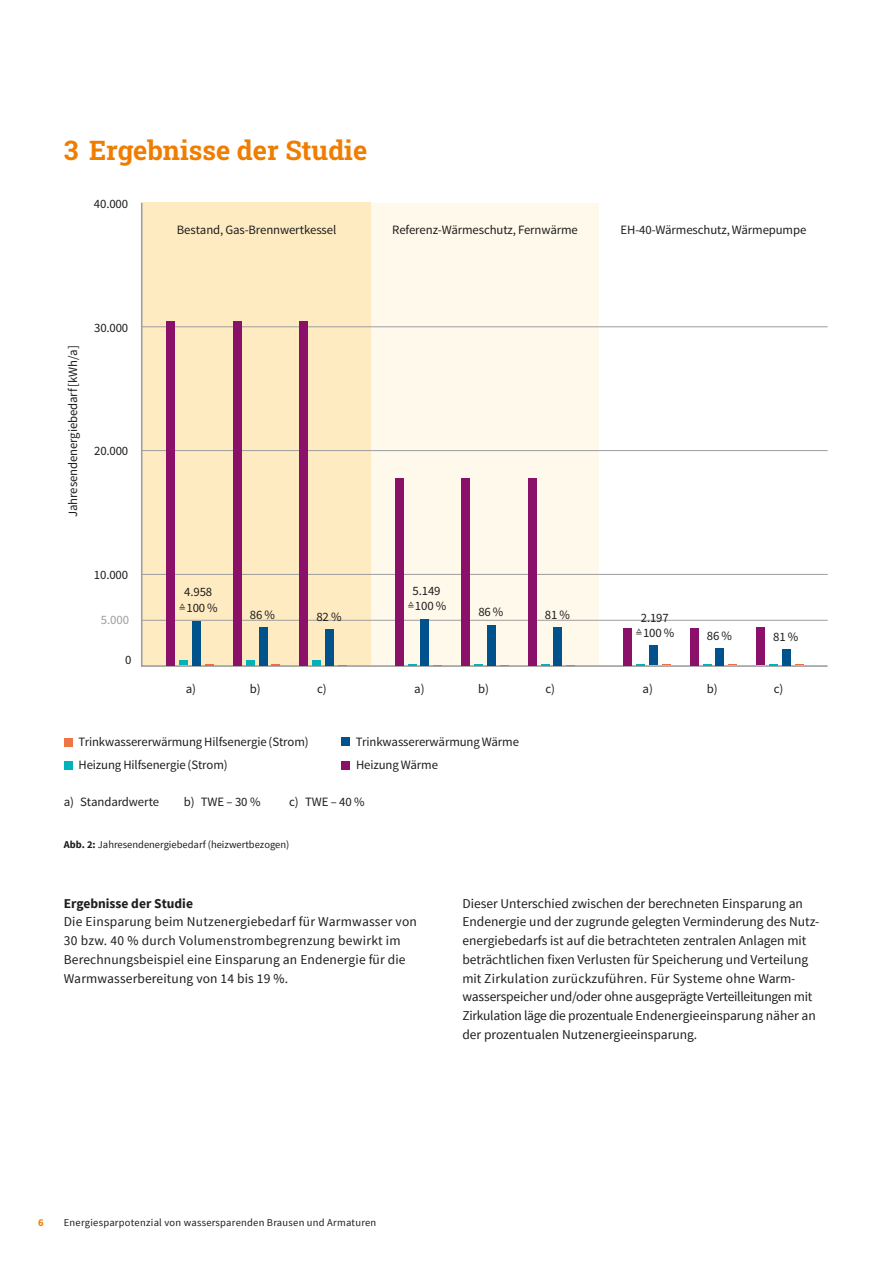
<style>
.page{position:relative;width:893px;height:1263px;background:#fff}
.page>*{position:absolute;margin:0;border:0;box-sizing:border-box;transform-origin:0 0}
.t1{font:700 27px "Roboto Slab";color:#ef7d00}
.t2{font:13.5px/18.8px "Source Sans Pro";color:#1d1d1b}
.t3{font:700 13.5px "Source Sans Pro";color:#1d1d1b}
.t4{font:12.75px/15.3px "Source Sans Pro";letter-spacing:-.01em;color:#1d1d1b;text-align:center}
.t5{font:12.75px "Source Sans Pro";color:#9d9d9d}
.t6{font:10.5px "Source Sans Pro";letter-spacing:.015em;color:#1d1d1b}
.t7{font:700 10.5px "Source Sans Pro";color:#ef7d00}
.s1{font-weight:700}
</style>
<div class="page">
<div style="left:64px;top:738px;width:8px;height:8px;background:#ee7545"></div>
<div style="left:64px;top:761px;width:8px;height:8px;background:#00b2bc"></div>
<div style="left:341px;top:738px;width:9px;height:8px;background:#00528d"></div>
<div style="left:341px;top:761px;width:9px;height:8px;background:#8a106a"></div>
<svg style="left:141px;top:202px;width:687px;height:465px"></svg>
<div style="left:395px;top:478px;width:9px;height:187px;background:#8a106a"></div>
<div style="left:421px;top:619px;width:8px;height:46px;background:#00528d"></div>
<div style="left:487px;top:625px;width:9px;height:40px;background:#00528d"></div>
<div style="left:462px;top:478px;width:8px;height:187px;background:#8a106a"></div>
<div style="left:554px;top:627px;width:8px;height:38px;background:#00528d"></div>
<div style="left:528px;top:478px;width:9px;height:187px;background:#8a106a"></div>
<div style="left:624px;top:628px;width:8px;height:37px;background:#8a106a"></div>
<div style="left:649px;top:645px;width:9px;height:20px;background:#00528d"></div>
<div style="left:716px;top:648px;width:8px;height:17px;background:#00528d"></div>
<div style="left:690px;top:628px;width:9px;height:37px;background:#8a106a"></div>
<svg style="left:703px;top:664px;width:8px;height:2px"></svg>
<div style="left:782px;top:649px;width:8px;height:16px;background:#00528d"></div>
<div style="left:756px;top:627px;width:9px;height:38px;background:#8a106a"></div>
<svg style="left:769px;top:664px;width:9px;height:2px"></svg>
<div style="left:246px;top:660px;width:9px;height:5px;background:#00b2bc"></div>
<div style="left:259px;top:627px;width:8px;height:38px;background:#00528d"></div>
<div style="left:233px;top:321px;width:9px;height:344px;background:#8a106a"></div>
<div style="left:312px;top:660px;width:9px;height:5px;background:#00b2bc"></div>
<div style="left:325px;top:629px;width:9px;height:36px;background:#00528d"></div>
<div style="left:300px;top:321px;width:8px;height:344px;background:#8a106a"></div>
<div style="left:179px;top:660px;width:9px;height:5px;background:#00b2bc"></div>
<div style="left:192px;top:621px;width:9px;height:44px;background:#00528d"></div>
<div style="left:167px;top:321px;width:8px;height:344px;background:#8a106a"></div>
<h1 class="t1" style="left:64px;top:132px;width:305px">3 Ergebnisse der Studie</h1>
<p class="t4" style="left:94px;top:196px;width:36px">40.000</p>
<p class="t4" style="left:66px;top:517px;width:173px;rotate:-90deg">Jahresendenergiebedarf [kWh/a]</p>
<p class="t4" style="left:94px;top:320px;width:36px">30.000</p>
<p class="t4" style="left:94px;top:444px;width:36px">20.000</p>
<p class="t4" style="left:94px;top:567px;width:36px">10.000</p>
<p class="t5" style="left:101px;top:612px;width:30px">5.000</p>
<p class="t4" style="left:125px;top:652px;width:8px">0</p>
<p class="t4" style="left:177px;top:222px;width:161px">Bestand, Gas-Brennwertkessel</p>
<p class="t4" style="left:392px;top:222px;width:187px">Referenz-Wärmeschutz, Fernwärme</p>
<p class="t4" style="left:621px;top:222px;width:187px">EH-40-Wärmeschutz, Wärmepumpe</p>
<p class="t4" style="left:179px;top:585px;width:41px">4.958 ≙100 %</p>
<p class="t4" style="left:250px;top:607px;width:27px">86 %</p>
<p class="t4" style="left:316px;top:609px;width:27px">82 %</p>
<p class="t4" style="left:407px;top:583px;width:41px">5.149 ≙100 %</p>
<p class="t4" style="left:478px;top:605px;width:27px">86 %</p>
<p class="t4" style="left:545px;top:607px;width:27px">81 %</p>
<p class="t4" style="left:635px;top:610px;width:41px">2.197 ≙100 %</p>
<p class="t4" style="left:707px;top:628px;width:27px">86 %</p>
<p class="t4" style="left:773px;top:629px;width:27px">81 %</p>
<p class="t4" style="left:186px;top:681px;width:12px">a)</p>
<p class="t4" style="left:250px;top:681px;width:12px">b)</p>
<p class="t4" style="left:414px;top:681px;width:12px">a)</p>
<p class="t4" style="left:478px;top:681px;width:12px">b)</p>
<p class="t4" style="left:643px;top:681px;width:12px">a)</p>
<p class="t4" style="left:707px;top:681px;width:12px">b)</p>
<p class="t4" style="left:317px;top:681px;width:11px">c)</p>
<p class="t4" style="left:545px;top:681px;width:11px">c)</p>
<p class="t4" style="left:774px;top:681px;width:11px">c)</p>
<p class="t4" style="left:78px;top:731px;width:232px;line-height:23.1px;text-align:left">Trinkwassererwärmung Hilfsenergie (Strom)<br>Heizung Hilfsenergie (Strom)</p>
<p class="t4" style="left:64px;top:795px;width:97px">a) Standardwerte</p>
<p class="t4" style="left:184px;top:795px;width:78px">b) TWE – 30 %</p>
<p class="t4" style="left:289px;top:795px;width:77px">c) TWE – 40 %</p>
<p class="t4" style="left:356px;top:731px;width:164px;line-height:23.1px;text-align:left">Trinkwassererwärmung Wärme<br>Heizung Wärme</p>
<p class="t6" style="left:64px;top:838px;width:227px"><span class="s1">Abb. 2:</span> Jahresendenergiebedarf (heizwertbezogen)</p>
<p class="t3" style="left:64px;top:894px;width:131px">Ergebnisse der Studie</p>
<p class="t2" style="left:64px;top:913px;width:355px">Die Einsparung beim Nutzenergiebedarf für Warmwasser von 30 bzw. 40 % durch Volumenstrombegrenzung bewirkt im Berechnungsbeispiel eine Einsparung an Endenergie für die Warmwasserbereitung von 14 bis 19 %.</p>
<p class="t2" style="left:462px;top:894px;width:358px">Dieser Unterschied zwischen der berechneten Einsparung an Endenergie und der zugrunde gelegten Verminderung des Nutz&shy;energiebedarfs ist auf die betrachteten zentralen Anlagen mit beträchtlichen fixen Verlusten für Speicherung und Verteilung mit Zirkulation zurückzuführen. Für Systeme ohne Warm&shy;wasserspeicher und/oder ohne ausgeprägte Verteilleitungen mit Zirkulation läge die prozentuale Endenergieeinsparung näher an der prozentualen Nutzenergieeinsparung.</p>
<p class="t7" style="left:38px;top:1216px;width:7px">6</p>
<p class="t6" style="left:64px;top:1216px;width:314px">Energiesparpotenzial von wassersparenden Brausen und Armaturen</p>
</div>
